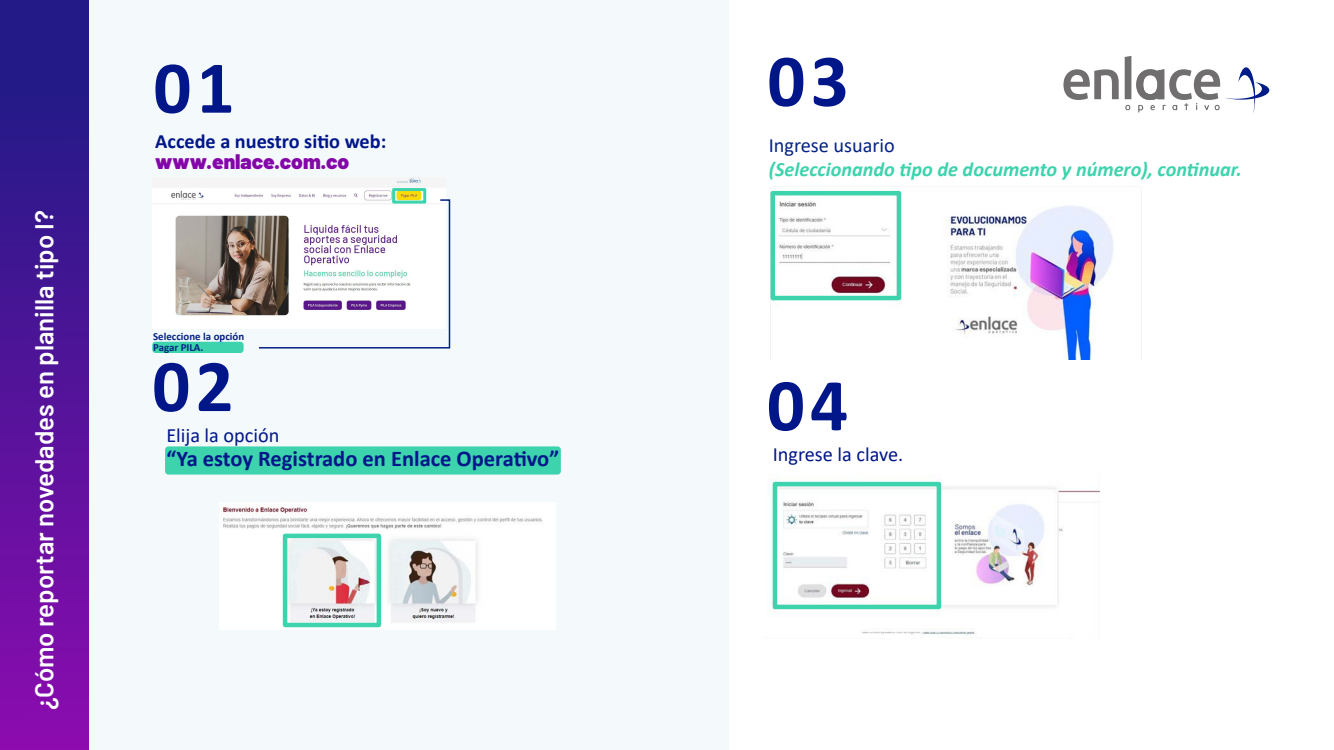
<style>
.page{position:relative;width:1334px;height:750px;background:#fff}
.page>*{position:absolute;margin:0;border:0;box-sizing:border-box;transform-origin:0 0}
.t1{font:700 75px "Calibri";letter-spacing:.07em;color:#001689}
.t2{font:600 25.8px "Barlow";color:#fff}
.t3{font:700 22.5px "Calibri";color:#001689}
.t4{font:900 21px "Barlow";color:#8406a9}
.t5{font:italic 700 20.25px "Calibri";color:#3cd3ad}
.t6{font:20.25px "Calibri";color:#001689}
.t7{font:700 20.25px "Calibri";color:#001689}
.t8{font:20.25px "Calibri";color:#042282}
.t9{font:700 10.8px/11.2px "Calibri";color:#042282}
</style>
<div class="page">
<svg style="left:1063px;top:69px;width:55px;height:31px"></svg>
<svg style="left:1124px;top:56px;width:145px;height:57px"></svg>
<div style="left:0;top:1px;width:90px;height:749px;background:linear-gradient(to bottom,#181c83,#8b0baf)"></div>
<img style="left:768px;top:481px;width:331px;height:154px">
<div style="left:772px;top:482px;width:169px;height:127px;border:4px solid #3cd3ad"></div>
<div style="left:89px;top:0;width:640px;height:750px;background:#f4f9fc"></div>
<img style="left:770px;top:187px;width:343px;height:173px">
<div style="left:770px;top:191px;width:131px;height:109px;border:4px solid #3cd3ad"></div>
<div style="left:152px;top:342px;width:91px;height:11px;background:#3cd3ad;border-radius:3px"></div>
<img style="left:152px;top:178px;width:294px;height:151px">
<div style="left:165px;top:446px;width:396px;height:29px;background:#3cd3ad;border-radius:3px"></div>
<img style="left:220px;top:503px;width:335px;height:127px">
<div style="left:283px;top:534px;width:98px;height:93px;border:4px solid #3cd3ad"></div>
<svg style="left:257px;top:199px;width:194px;height:150px"></svg>
<div style="left:392px;top:188px;width:34px;height:16px;border:3px solid #3cd3ad"></div>
<p class="t2" style="left:25px;top:710px;width:501px;rotate:-90deg">¿Cómo reportar novedades en planilla tipo I?</p>
<h1 class="t1" style="left:153px;top:35px;width:83px">01</h1>
<p class="t7" style="left:155px;top:127px;width:232px">Accede a nuestro sitio web:</p>
<p class="t4" style="left:155px;top:146px;width:195px">www.enlace.com.co</p>
<p class="t9" style="left:153px;top:330px;width:93px">Seleccione la opción<br>Pagar PILA.</p>
<h1 class="t1" style="left:152px;top:333px;width:83px">02</h1>
<p class="t6" style="left:166px;top:421px;width:115px">Elija la opción</p>
<p class="t3" style="left:166px;top:443px;width:394px">“Ya estoy Registrado en Enlace Operativo”</p>
<h1 class="t1" style="left:767px;top:28px;width:83px">03</h1>
<p class="t8" style="left:768px;top:132px;width:128px">Ingrese usuario</p>
<p class="t5" style="left:768px;top:155px;width:474px">(Seleccionando tipo de documento y número), continuar.</p>
<h1 class="t1" style="left:766px;top:352px;width:83px">04</h1>
<p class="t6" style="left:772px;top:441px;width:132px">Ingrese la clave.</p>
</div>
